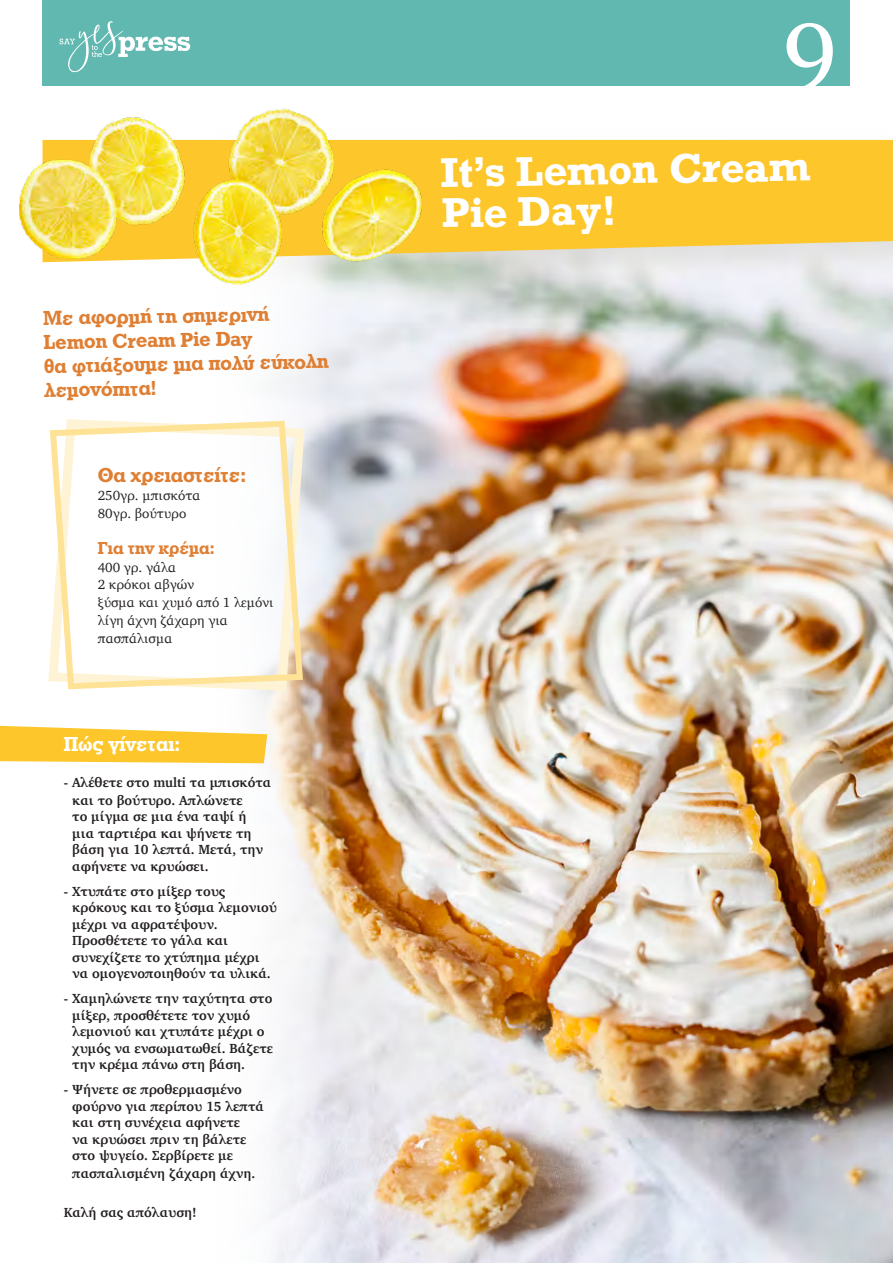
<style>
.page{position:relative;width:893px;height:1263px;background:#fff}
.page>*{position:absolute;margin:0;border:0;box-sizing:border-box;transform-origin:0 0}
.t1{font:97.5px "Georgia";color:#fff}
.t2{font:700 39px/40.5px "Rockwell";color:#fff}
.t3{font:21px/24px "UB Rockwell Bold";letter-spacing:-.005em;color:#df7f33}
.t4{font:21px "UB Rockwell Bold";letter-spacing:-.005em;color:#fff}
.t5{font:18px "UB Rockwell Bold";letter-spacing:-.005em;color:#df7f33}
.t6{font:700 13.5px/16.5px "Charter";color:#231f20}
.t7{font:13.5px/18px "Charter";letter-spacing:-.005em;color:#231f20}
</style>
<div class="page">
<img style="left:327px;top:262px;width:566px;height:1001px">
<svg style="left:0;top:726px;width:267px;height:37px"></svg>
<div style="left:43px;top:0;width:807px;height:85px;background:#61b8b0"></div>
<svg style="left:60px;top:21px;width:130px;height:51px"></svg>
<svg style="left:255px;top:421px;width:54px;height:274px"></svg>
<svg style="left:48px;top:419px;width:258px;height:273px"></svg>
<svg style="left:423px;top:140px;width:470px;height:122px;fill:#fdc62b"></svg>
<img style="left:20px;top:108px;width:403px;height:176px">
<h3 class="t3" style="left:43px;top:306px;width:286px;rotate:-1deg">Με αφορμή τη σημερινή<br>Lemon Cream Pie Day<br>θα φτιάξουμε μια πολύ εύκολη λεμονόπιτα!</h3>
<h3 class="t3" style="left:98px;top:463px;width:150px">Θα χρειαστείτε:</h3>
<p class="t7" style="left:98px;top:486px;width:104px">250γρ. μπισκότα<br>80γρ. βούτυρο</p>
<h3 class="t5" style="left:98px;top:537px;width:118px">Για την κρέμα:</h3>
<p class="t7" style="left:98px;top:558px;width:178px">400 γρ. γάλα<br>2 κρόκοι αβγών<br>ξύσμα και χυμό από 1 λεμόνι λίγη άχνη ζάχαρη για πασπάλισμα</p>
<h3 class="t4" style="left:64px;top:732px;width:118px">Πώς γίνεται:</h3>
<p class="t6" style="left:72px;top:773px;width:201px;line-height:18px;text-indent:-9px">- Αλέθετε στο multi τα μπισκότα και το βούτυρο. Απλώνετε</p>
<p class="t6" style="left:72px;top:808px;width:192px">το μίγμα σε μια ένα ταψί ή μια ταρτιέρα και ψήνετε τη βάση για 10 λεπτά. Μετά, την αφήνετε να κρυώσει.</p>
<p class="t6" style="left:72px;top:883px;width:206px;text-indent:-9px">- Χτυπάτε στο μίξερ τους κρόκους και το ξύσμα λεμονιού μέχρι να αφρατέψουν.<br>Προσθέτετε το γάλα και συνεχίζετε το χτύπημα μέχρι να ομογενοποιηθούν τα υλικά.</p>
<p class="t6" style="left:72px;top:990px;width:202px;text-indent:-9px">- Χαμηλώνετε την ταχύτητα στο μίξερ, προσθέτετε τον χυμό λεμονιού και χτυπάτε μέχρι ο χυμός να ενσωματωθεί. Βάζετε την κρέμα πάνω στη βάση.</p>
<p class="t6" style="left:72px;top:1081px;width:193px;text-indent:-9px">- Ψήνετε σε προθερμασμένο φούρνο για περίπου 15 λεπτά και στη συνέχεια αφήνετε<br>να κρυώσει πριν τη βάλετε στο ψυγείο. Σερβίρετε με</p>
<p class="t6" style="left:72px;top:1165px;width:185px">πασπαλισμένη ζάχαρη άχνη.</p>
<p class="t6" style="left:64px;top:1204px;width:134px">Καλή σας απόλαυση!</p>
<h1 class="t1" style="left:782px;top:-29px;width:57px">9</h1>
<h2 class="t2" style="left:440px;top:152px;width:371px;rotate:-1deg">It’s Lemon Cream<br>Pie Day!</h2>
</div>
